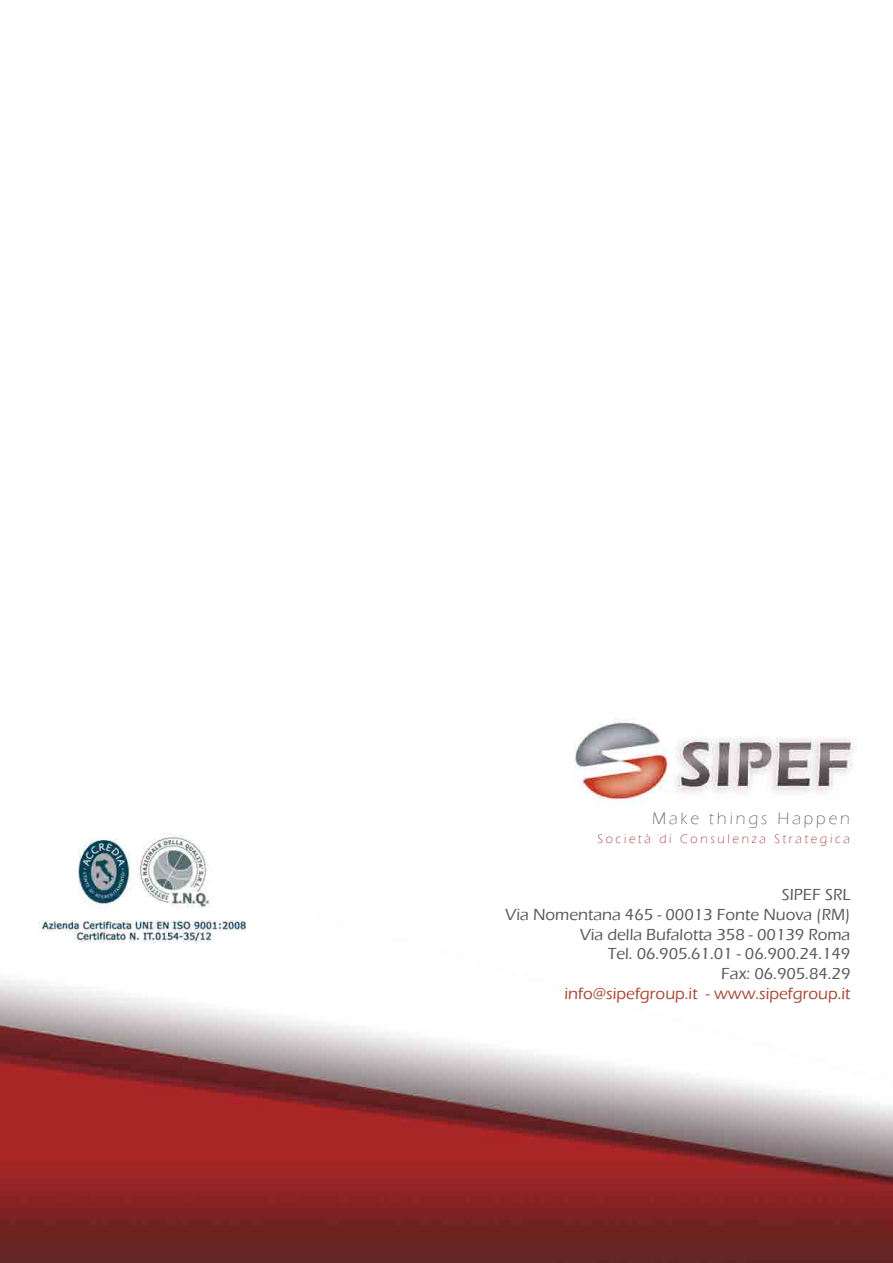
<style>
.page{position:relative;width:893px;height:1263px;background:#fff}
.page>*{position:absolute;margin:0;border:0;box-sizing:border-box;transform-origin:0 0}
.t1{font:300 17.1px "Eras ITC";color:#58595b}
.t2{font:500 16.5px/19.8px "Eras ITC";color:#58595b;text-align:right}
.t3{font:500 16.5px "Eras ITC";color:#aa4937}
.t4{font:300 12.75px "Eras ITC";letter-spacing:.21em;color:#9b1c1f}
</style>
<div class="page">
<img style="left:0;top:718px;width:893px;height:545px">
<p class="t1" style="left:652px;top:809px;width:199px">Make things Happen</p>
<p class="t4" style="left:597px;top:831px;width:254px">Società di Consulenza Strategica</p>
<p class="t2" style="left:505px;top:885px;width:347px">SIPEF SRL<br>Via Nomentana 465 - 00013 Fonte Nuova (RM)<br>Via della Bufalotta 358 - 00139 Roma<br>Tel. 06.905.61.01 - 06.900.24.149<br>Fax: 06.905.84.29</p>
<p class="t3" style="left:565px;top:984px;width:287px">info@sipefgroup.it - www.sipefgroup.it</p>
</div>
